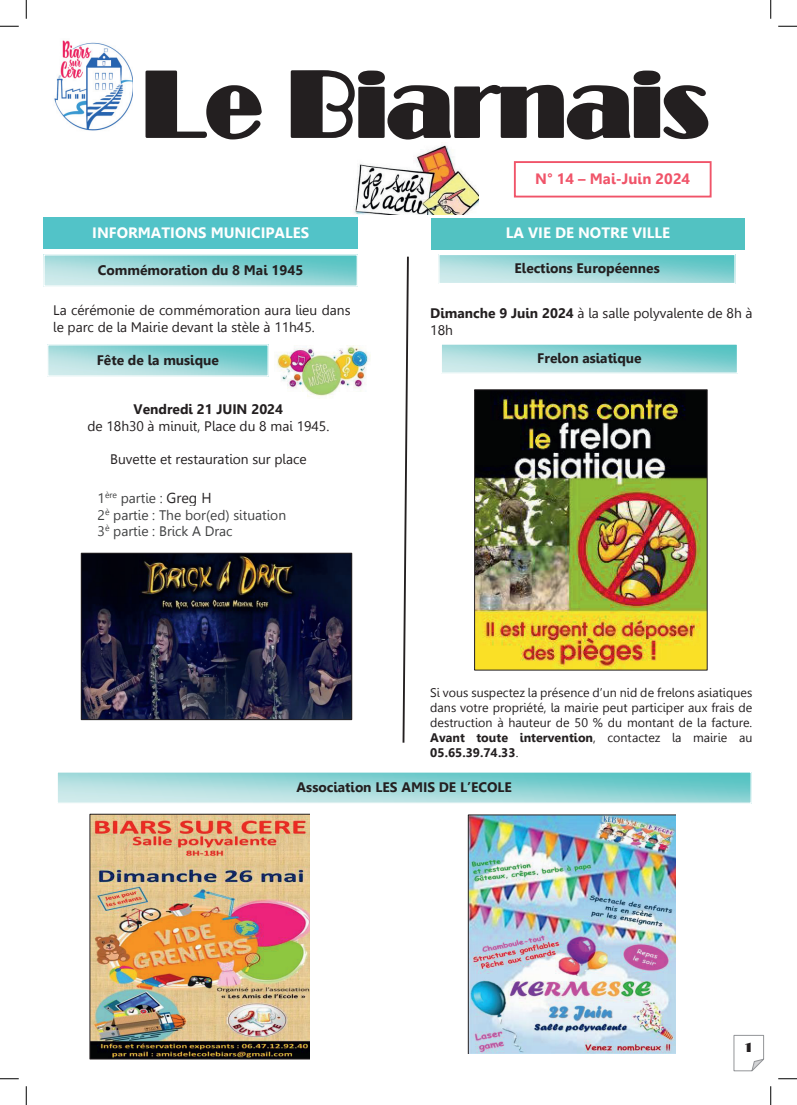
<style>
.page{position:relative;width:797px;height:1105px;background:#fff}
.page>*{position:absolute;margin:0;border:0;box-sizing:border-box;transform-origin:0 0}
.t1{font:90px "Broadway";color:#231f20}
.t2{font:700 15px "Leelawadee";color:#fff}
.t3{font:700 15px "Leelawadee";color:#f05469}
.t4{font:13.75px/16.5px "Leelawadee";color:#231f20}
.t5{font:700 13.75px "Leelawadee";color:#231f20}
.t6{font:13.75px/16.6px "Leelawadee";color:#404142}
.t7{font:12.5px/15px "Leelawadee";color:#231f20;text-align:justify}
.t8{font:12.5px "Broadway";color:#231f20}
.s1{font-weight:700}
.s2{font-size:14.38px;color:#282526}
</style>
<div class="page">
<svg style="left:733px;top:1035px;width:31px;height:36px"></svg>
<img style="left:54px;top:40px;width:79px;height:91px">
<div style="left:514px;top:161px;width:197px;height:36px;border:2px solid #f05469"></div>
<div style="left:431px;top:218px;width:313px;height:31px;background:#52c2c2"></div>
<div style="left:44px;top:217px;width:314px;height:32px;background:#52c3c8"></div>
<img style="left:476px;top:391px;width:229px;height:278px">
<div style="left:474px;top:389px;width:233px;height:282px;border:1px solid #231f20"></div>
<svg style="left:402px;top:256px;width:7px;height:487px"></svg>
<img style="left:354px;top:145px;width:125px;height:70px">
<svg style="left:59px;top:773px;width:690px;height:29px;background:#97d6d7"></svg>
<div style="left:57px;top:771px;width:694px;height:33px;border:1px solid #fff"></div>
<svg style="left:45px;top:256px;width:311px;height:29px;background:#97d7d7"></svg>
<div style="left:43px;top:254px;width:315px;height:33px;border:1px solid #fff"></div>
<svg style="left:442px;top:345px;width:294px;height:27px;background:#97d6d7"></svg>
<div style="left:440px;top:343px;width:298px;height:31px;border:1px solid #fff"></div>
<svg style="left:49px;top:346px;width:218px;height:29px;background:#97d7d7"></svg>
<div style="left:47px;top:344px;width:222px;height:33px;border:1px solid #fff"></div>
<img style="left:274px;top:346px;width:96px;height:53px">
<div style="left:80px;top:552px;width:274px;height:169px;background:#c9c8c8"></div>
<img style="left:83px;top:555px;width:267px;height:163px">
<div style="left:81px;top:553px;width:271px;height:167px;border:1px solid #231f20"></div>
<svg style="left:440px;top:256px;width:293px;height:26px;background:#97d7d7"></svg>
<div style="left:438px;top:254px;width:297px;height:30px;border:1px solid #fff"></div>
<img style="left:89px;top:814px;width:220px;height:245px">
<img style="left:468px;top:814px;width:207px;height:239px">
<svg style="left:0;top:25px;width:19px;height:2px"></svg>
<svg style="left:778px;top:25px;width:19px;height:2px"></svg>
<svg style="left:0;top:1078px;width:19px;height:1px"></svg>
<svg style="left:778px;top:1078px;width:19px;height:1px"></svg>
<svg style="left:25px;top:0;width:2px;height:19px"></svg>
<svg style="left:25px;top:1086px;width:2px;height:19px"></svg>
<svg style="left:770px;top:0;width:1px;height:19px"></svg>
<svg style="left:770px;top:1086px;width:1px;height:19px"></svg>
<h1 class="t1" style="left:143px;top:49px;width:567px">Le Biarnais</h1>
<p class="t3" style="left:535px;top:170px;width:156px">N° 14 – Mai-Juin 2024</p>
<p class="t2" style="left:92px;top:224px;width:218px">INFORMATIONS MUNICIPALES</p>
<p class="t2" style="left:506px;top:224px;width:166px">LA VIE DE NOTRE VILLE</p>
<p class="t5" style="left:98px;top:262px;width:207px">Commémoration du 8 Mai 1945</p>
<p class="t4" style="left:53px;top:301px;width:299px;line-height:17.8px">La cérémonie de commémoration aura lieu dans le parc de la Mairie devant la stèle à 11h45.</p>
<p class="t5" style="left:514px;top:260px;width:147px">Elections Européennes</p>
<p class="t4" style="left:430px;top:305px;width:324px"><span class="s1">Dimanche 9 Juin 2024</span> à la salle polyvalente de 8h à<br>18h</p>
<p class="t5" style="left:97px;top:352px;width:124px">Fête de la musique</p>
<p class="t5" style="left:537px;top:350px;width:106px">Frelon asiatique</p>
<p class="t5" style="left:134px;top:402px;width:151px">Vendredi 21 JUIN 2024</p>
<p class="t4" style="left:87px;top:418px;width:243px">de 18h30 à minuit, Place du 8 mai 1945.</p>
<p class="t4" style="left:110px;top:451px;width:198px">Buvette et restauration sur place</p>
<p class="t6" style="left:97px;top:490px;width:190px">1<sup>ère</sup> partie : <span class="s2">Greg H<br></span>2<sup>è</sup> partie : The bor(ed) situation<br>3<sup>è</sup> partie : Brick A Drac</p>
<p class="t7" style="left:430px;top:685px;width:323px">Si vous suspectez la présence d’un nid de frelons asiatiques dans votre propriété, la mairie peut participer aux frais de destruction à hauteur de 50 % du montant de la facture.<br><span class="s1">Avant toute intervention</span>, contactez la mairie au <span class="s1">05.65.39.74.33</span>.</p>
<p class="t5" style="left:296px;top:779px;width:217px">Association LES AMIS DE L’ECOLE</p>
<p class="t8" style="left:744px;top:1040px;width:11px">1</p>
</div>
